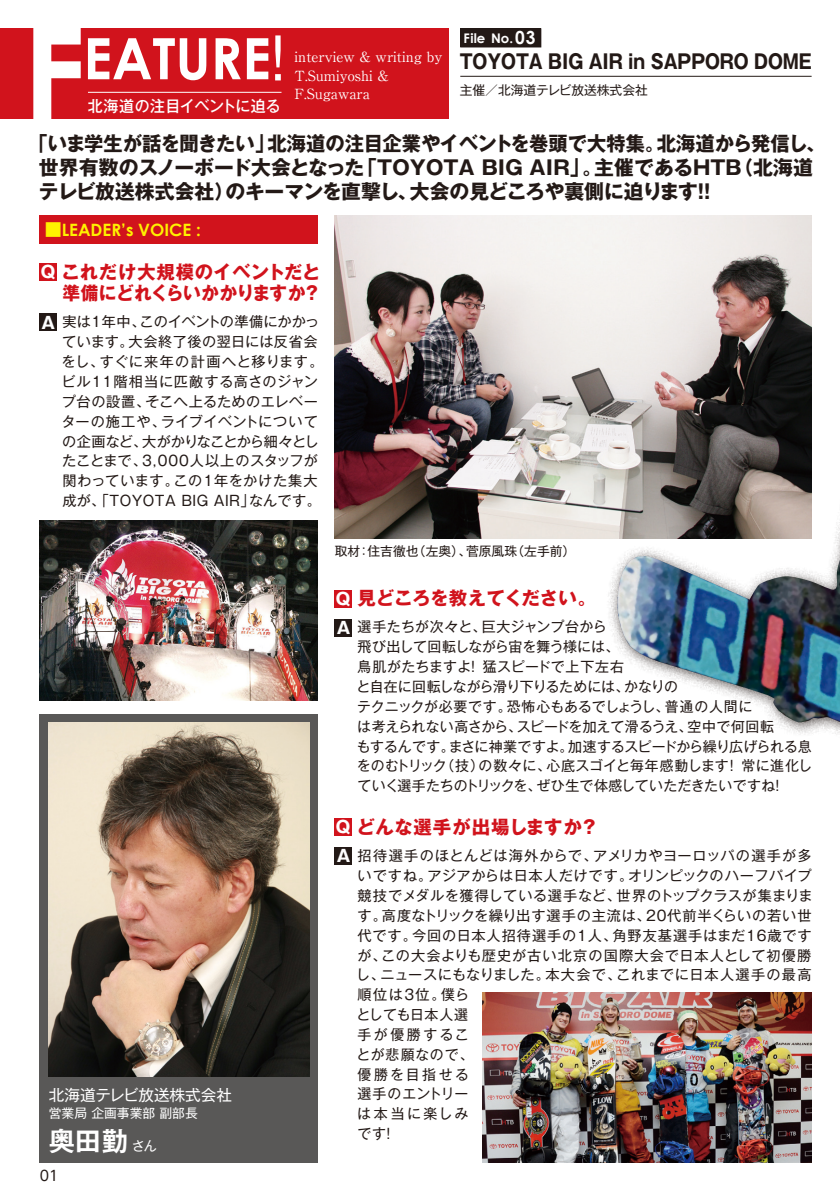
<style>
.page{position:relative;width:840px;height:1191px;background:#fff}
.page>*{position:absolute;margin:0;border:0;box-sizing:border-box;transform-origin:0 0}
.t1{font:700 128.8px "Century Gothic";color:#fff}
.t2{font:700 57.2px "Century Gothic";color:#fff;scale:.96 1}
.t3{font:700 26px "Gothic MB101 Pro De";color:#fff}
.t4{font:700 19.8px/24px "Gothic MB101 Pro";letter-spacing:-.005em;color:#231916}
.t5{font:700 19.8px "Gothic MB101 Pro";letter-spacing:-.005em;color:#231916;scale:.86 1}
.t6{font:700 18.4px/21.2px "Gothic MB101 Pro";letter-spacing:.02em;color:#d1131c;text-align:right}
.t7{font:700 18.4px "Gothic MB101 Pro";letter-spacing:.04em;color:#d1131c}
.t8{font:700 18.4px "Gothic MB101 Pro";letter-spacing:-.005em;color:#d1131c}
.t9{font:700 17px "Century Gothic";color:#fff100}
.t10{font:700 16.6px "Gothic MB101 Pro";color:#fff}
.t11{font:500 15.6px "Gothic MB101 Pro";letter-spacing:.005em;color:#fff;scale:.96 1}
.t12{font:15.6px "Gothic MB101 Pro";color:#fff}
.t13{font:14.2px/19.8px "Gothic MB101 Pro";letter-spacing:.06em;color:#231916}
.t14{font:14.2px/19.8px "Gothic MB101 Pro";letter-spacing:.005em;color:#231916}
.t15{font:14.2px/19.8px "Gothic MB101 Pro";letter-spacing:.03em;color:#231916}
.t16{font:14.2px "UD Shin Go Pro";color:#231916}
.t17{font:14px/18.4px "Ryumin Pro";color:#fff}
.t18{font:700 13.2px "Century Gothic";color:#fff}
.t19{font:12.8px "Gothic MB101 Pro";color:#231916}
.t20{font:12.8px "Gothic MB101 Pro";color:#fff}
.s1{font-family:"Gothic MB101 Pro";font-weight:400}
.s2{font-size:18px}
.s3{font-family:"Gothic MB101 Pro"}
.s4{font-size:16.6px;color:#fff}
.s5{font-family:"Gothic MB101 Pro";font-weight:400;font-size:13px}
.s6{font-weight:700;font-size:16.6px;color:#fff}
</style>
<div class="page">
<div style="left:40px;top:713px;width:277px;height:449px;background:#595857"></div>
<img style="left:334px;top:215px;width:477px;height:324px">
<div style="left:40px;top:215px;width:277px;height:29px;background:#d1131c"></div>
<img style="left:48px;top:722px;width:261px;height:354px">
<div style="left:0;top:28px;width:448px;height:91px;background:#d1131c"></div>
<hr style="left:88px;top:92px;width:193px;height:1px;background:#fff">
<hr style="left:460px;top:76px;width:351px;height:1px;background:#231916">
<div style="left:460px;top:29px;width:80px;height:18px;background:#231916"></div>
<div style="left:460px;top:28px;width:81px;height:19px;border:1px solid #231916"></div>
<img style="left:40px;top:521px;width:277px;height:179px">
<div style="left:334px;top:818px;width:17px;height:17px;background:#d1131c"></div>
<div style="left:334px;top:847px;width:17px;height:17px;background:#231916"></div>
<div style="left:334px;top:590px;width:17px;height:17px;background:#d1131c"></div>
<div style="left:334px;top:619px;width:17px;height:17px;background:#231916"></div>
<img style="left:482px;top:992px;width:329px;height:170px">
<div style="left:606px;top:321px;width:233px;height:486px;background:#231916;opacity:.75"></div>
<img style="left:616px;top:556px;width:223px;height:166px">
<div style="left:40px;top:263px;width:17px;height:17px;background:#d1131c"></div>
<div style="left:40px;top:313px;width:17px;height:17px;background:#231916"></div>
<p class="t1" style="left:22px;top:-8px;width:65px">F</p>
<p class="t2" style="left:83px;top:22px;width:232px">EATURE<span class="s1">！</span></p>
<p class="t11" style="left:88px;top:93px;width:202px">北海道の注目イベントに迫る</p>
<p class="t17" style="left:294px;top:47px;width:149px">interview &amp; writing by<br>T.Sumiyoshi &amp;</p>
<p class="t17" style="left:294px;top:84px;width:76px">F.Sugawara</p>
<p class="t18" style="left:463px;top:30px;width:73px">File No.<span class="s2">03</span></p>
<p class="t5" style="left:459px;top:45px;width:410px">TOYOTA BIG AIR in SAPPORO DOME</p>
<p class="t19" style="left:459px;top:79px;width:190px">主催／北海道テレビ放送株式会社</p>
<p class="t4" style="left:39px;top:129px;width:788px;text-indent:-10px">「いま学生が話を聞きたい」北海道の注目企業やイベントを巻頭で大特集。北海道から発信し、世界有数のスノーボード大会となった「TOYOTA BIG AIR」。主催であるHTB（北海道テレビ放送株式会社）のキーマンを直撃し、大会の見どころや裏側に迫ります!!</p>
<p class="t9" style="left:45px;top:219px;width:158px"><span class="s3">■</span>LEADER’s VOICE :</p>
<p class="t6" style="left:41px;top:259px;width:281px"><span class="s4">Q</span> これだけ大規模のイベントだと準備にどれくらいかかりますか？</p>
<p class="t15" style="left:61px;top:310px;width:263px">実は１年中、このイベントの準備にかかっています。大会終了後の翌日には反省会をし、すぐに来年の計画へと移ります。ビル11階相当に匹敵する高さのジャンプ台の設置、そこへ上るためのエレベーターの施工や、ライブイベントについての企画など、大がかりなことから細々としたことまで、3,000人以上のスタッフが関わっています。この1年をかけた集大成が、「TOYOTA BIG AIR」なんです。</p>
<p class="t10" style="left:42px;top:308px;width:15px">A</p>
<p class="t12" style="left:49px;top:1081px;width:185px">北海道テレビ放送株式会社</p>
<p class="t20" style="left:49px;top:1102px;width:150px">営業局 企画事業部 副部長</p>
<p class="t3" style="left:49px;top:1119px;width:110px">奥田勤 <span class="s5">さん</span></p>
<p class="t16" style="left:40px;top:1163px;width:20px">01</p>
<p class="t19" style="left:334px;top:540px;width:242px">取材：住吉徹也（左奥）、菅原風珠（左手前）</p>
<p class="t8" style="left:336px;top:583px;width:262px"><span class="s4">Q</span> 見どころを教えてください。</p>
<p class="t14" style="left:356px;top:615px;width:456px;text-indent:-20px"><span class="s6">A</span> 選手たちが次々と、巨大ジャンプ台から<br>飛び出して回転しながら宙を舞う様には、<br>鳥肌がたちますよ！ 猛スピードで上下左右<br>と自在に回転しながら滑り下りるためには、かなりの<br>テクニックが必要です。恐怖心もあるでしょうし、普通の人間に<br>は考えられない高さから、スピードを加えて滑るうえ、空中で何回転<br>もするんです。まさに神業ですよ。加速するスピードから繰り広げられる息をのむトリック（技）の数々に、心底スゴイと毎年感動します！ 常に進化していく選手たちのトリックを、ぜひ生で体感していただきたいですね！</p>
<p class="t7" style="left:336px;top:811px;width:264px"><span class="s4">Q</span> どんな選手が出場しますか？</p>
<p class="t13" style="left:355px;top:844px;width:458px">招待選手のほとんどは海外からで、アメリカやヨーロッパの選手が多いですね。アジアからは日本人だけです。オリンピックのハーフパイプ競技でメダルを獲得している選手など、世界のトップクラスが集まります。高度なトリックを繰り出す選手の主流は、20代前半くらいの若い世代です。今回の日本人招待選手の1人、角野友基選手はまだ16歳ですが、この大会よりも歴史が古い北京の国際大会で日本人として初優勝し、ニュースにもなりました。本大会で、これまでに日本人選手の最高順位は3位。僕ら<br>としても日本人選<br>手が優勝するこ<br>とが悲願なので、<br>優勝を目指せる<br>選手のエントリー<br>は本当に楽しみ<br>です！</p>
<p class="t10" style="left:336px;top:842px;width:15px">A</p>
</div>
